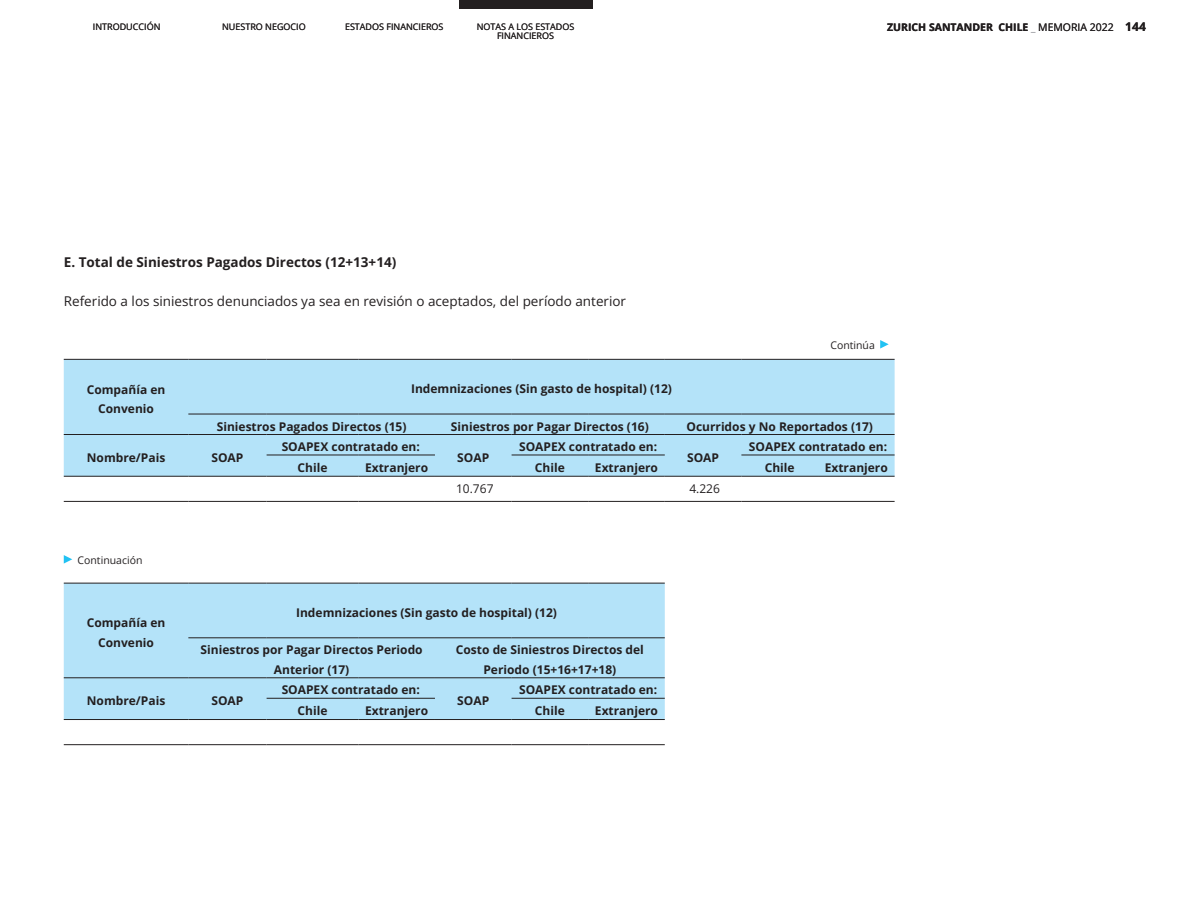
<style>
.page{position:relative;width:1188px;height:918px;background:#fff}
.page>*{position:absolute;margin:0;border:0;box-sizing:border-box;transform-origin:0 0}
.t1{font:13.5px "Open Sans";color:#231f20}
.t2{font:700 13.5px "Open Sans";color:#231f20}
.t3{font:700 12px/19.5px "Open Sans";color:#231f20;text-align:center}
.t4{font:12px "Open Sans";color:#231f20}
.t5{font:700 10.5px "Open Sans";color:#231f20}
.t6{font:10.5px "Open Sans";color:#231f20}
.t7{font:9px "Open Sans";color:#231f20}
.s1{color:#a8a9ad}
.s2{font-weight:400}
</style>
<div class="page">
<div style="left:459px;top:0;width:133px;height:9px;background:#231f20"></div>
<div style="left:64px;top:360px;width:831px;height:116px;background:#b4e3f9"></div>
<hr style="left:64px;top:359px;width:124px;height:1px;background:#231f20">
<hr style="left:188px;top:359px;width:79px;height:1px;background:#231f20">
<hr style="left:267px;top:359px;width:91px;height:1px;background:#231f20">
<hr style="left:358px;top:359px;width:77px;height:1px;background:#231f20">
<hr style="left:435px;top:359px;width:77px;height:1px;background:#231f20">
<hr style="left:512px;top:359px;width:76px;height:1px;background:#231f20">
<hr style="left:588px;top:359px;width:77px;height:1px;background:#231f20">
<hr style="left:665px;top:359px;width:76px;height:1px;background:#231f20">
<hr style="left:741px;top:359px;width:77px;height:1px;background:#231f20">
<hr style="left:818px;top:359px;width:77px;height:1px;background:#231f20">
<hr style="left:188px;top:414px;width:79px;height:1px;background:#231f20">
<hr style="left:267px;top:414px;width:91px;height:1px;background:#231f20">
<hr style="left:358px;top:414px;width:77px;height:1px;background:#231f20">
<hr style="left:435px;top:414px;width:77px;height:1px;background:#231f20">
<hr style="left:512px;top:414px;width:76px;height:1px;background:#231f20">
<hr style="left:588px;top:414px;width:77px;height:1px;background:#231f20">
<hr style="left:665px;top:414px;width:76px;height:1px;background:#231f20">
<hr style="left:741px;top:414px;width:77px;height:1px;background:#231f20">
<hr style="left:818px;top:414px;width:77px;height:1px;background:#231f20">
<hr style="left:64px;top:434px;width:124px;height:1px;background:#231f20">
<hr style="left:188px;top:434px;width:79px;height:1px;background:#231f20">
<hr style="left:267px;top:434px;width:91px;height:1px;background:#231f20">
<hr style="left:358px;top:434px;width:77px;height:1px;background:#231f20">
<hr style="left:435px;top:434px;width:77px;height:1px;background:#231f20">
<hr style="left:512px;top:434px;width:76px;height:1px;background:#231f20">
<hr style="left:588px;top:434px;width:77px;height:1px;background:#231f20">
<hr style="left:665px;top:434px;width:76px;height:1px;background:#231f20">
<hr style="left:741px;top:434px;width:77px;height:1px;background:#231f20">
<hr style="left:818px;top:434px;width:77px;height:1px;background:#231f20">
<hr style="left:267px;top:455px;width:91px;height:1px;background:#231f20">
<hr style="left:358px;top:455px;width:77px;height:1px;background:#231f20">
<hr style="left:512px;top:455px;width:76px;height:1px;background:#231f20">
<hr style="left:588px;top:455px;width:77px;height:1px;background:#231f20">
<hr style="left:741px;top:455px;width:77px;height:1px;background:#231f20">
<hr style="left:818px;top:455px;width:77px;height:1px;background:#231f20">
<hr style="left:64px;top:476px;width:124px;height:1px;background:#231f20">
<hr style="left:188px;top:476px;width:79px;height:1px;background:#231f20">
<hr style="left:267px;top:476px;width:91px;height:1px;background:#231f20">
<hr style="left:358px;top:476px;width:77px;height:1px;background:#231f20">
<hr style="left:435px;top:476px;width:77px;height:1px;background:#231f20">
<hr style="left:512px;top:476px;width:76px;height:1px;background:#231f20">
<hr style="left:588px;top:476px;width:77px;height:1px;background:#231f20">
<hr style="left:665px;top:476px;width:76px;height:1px;background:#231f20">
<hr style="left:741px;top:476px;width:77px;height:1px;background:#231f20">
<hr style="left:818px;top:476px;width:77px;height:1px;background:#231f20">
<hr style="left:64px;top:501px;width:124px;height:1px;background:#231f20">
<hr style="left:188px;top:501px;width:79px;height:1px;background:#231f20">
<hr style="left:267px;top:501px;width:91px;height:1px;background:#231f20">
<hr style="left:358px;top:501px;width:77px;height:1px;background:#231f20">
<hr style="left:435px;top:501px;width:77px;height:1px;background:#231f20">
<hr style="left:512px;top:501px;width:76px;height:1px;background:#231f20">
<hr style="left:588px;top:501px;width:77px;height:1px;background:#231f20">
<hr style="left:665px;top:501px;width:76px;height:1px;background:#231f20">
<hr style="left:741px;top:501px;width:77px;height:1px;background:#231f20">
<hr style="left:818px;top:501px;width:77px;height:1px;background:#231f20">
<div style="left:64px;top:584px;width:601px;height:135px;background:#b4e3f9"></div>
<hr style="left:64px;top:583px;width:124px;height:1px;background:#231f20">
<hr style="left:188px;top:583px;width:79px;height:1px;background:#231f20">
<hr style="left:267px;top:583px;width:91px;height:1px;background:#231f20">
<hr style="left:358px;top:583px;width:77px;height:1px;background:#231f20">
<hr style="left:435px;top:583px;width:77px;height:1px;background:#231f20">
<hr style="left:512px;top:583px;width:76px;height:1px;background:#231f20">
<hr style="left:588px;top:583px;width:77px;height:1px;background:#231f20">
<hr style="left:188px;top:637px;width:79px;height:1px;background:#231f20">
<hr style="left:267px;top:637px;width:91px;height:1px;background:#231f20">
<hr style="left:358px;top:637px;width:77px;height:1px;background:#231f20">
<hr style="left:435px;top:637px;width:77px;height:1px;background:#231f20">
<hr style="left:512px;top:637px;width:76px;height:1px;background:#231f20">
<hr style="left:588px;top:637px;width:77px;height:1px;background:#231f20">
<hr style="left:64px;top:677px;width:124px;height:1px;background:#231f20">
<hr style="left:188px;top:677px;width:79px;height:1px;background:#231f20">
<hr style="left:267px;top:677px;width:91px;height:1px;background:#231f20">
<hr style="left:358px;top:677px;width:77px;height:1px;background:#231f20">
<hr style="left:435px;top:677px;width:77px;height:1px;background:#231f20">
<hr style="left:512px;top:677px;width:76px;height:1px;background:#231f20">
<hr style="left:588px;top:677px;width:77px;height:1px;background:#231f20">
<hr style="left:267px;top:698px;width:91px;height:1px;background:#231f20">
<hr style="left:358px;top:698px;width:77px;height:1px;background:#231f20">
<hr style="left:512px;top:698px;width:76px;height:1px;background:#231f20">
<hr style="left:588px;top:698px;width:77px;height:1px;background:#231f20">
<hr style="left:64px;top:719px;width:124px;height:1px;background:#231f20">
<hr style="left:188px;top:719px;width:79px;height:1px;background:#231f20">
<hr style="left:267px;top:719px;width:91px;height:1px;background:#231f20">
<hr style="left:358px;top:719px;width:77px;height:1px;background:#231f20">
<hr style="left:435px;top:719px;width:77px;height:1px;background:#231f20">
<hr style="left:512px;top:719px;width:76px;height:1px;background:#231f20">
<hr style="left:588px;top:719px;width:77px;height:1px;background:#231f20">
<hr style="left:64px;top:744px;width:124px;height:1px;background:#231f20">
<hr style="left:188px;top:744px;width:79px;height:1px;background:#231f20">
<hr style="left:267px;top:744px;width:91px;height:1px;background:#231f20">
<hr style="left:358px;top:744px;width:77px;height:1px;background:#231f20">
<hr style="left:435px;top:744px;width:77px;height:1px;background:#231f20">
<hr style="left:512px;top:744px;width:76px;height:1px;background:#231f20">
<hr style="left:588px;top:744px;width:77px;height:1px;background:#231f20">
<svg style="left:64px;top:555px;width:8px;height:9px"></svg>
<svg style="left:880px;top:340px;width:9px;height:9px"></svg>
<p class="t7" style="left:93px;top:21px;width:69px">INTRODUCCIÓN</p>
<p class="t7" style="left:222px;top:21px;width:85px">NUESTRO NEGOCIO</p>
<p class="t7" style="left:345px;top:21px;width:100px">ESTADOS FINANCIEROS</p>
<p class="t7" style="left:477px;top:21px;width:99px">NOTAS A LOS ESTADOS</p>
<p class="t5" style="left:887px;top:20px;width:228px">ZURICH SANTANDER CHILE <span class="s1">_</span> <span class="s2">MEMORIA 2022</span></p>
<p class="t7" style="left:497px;top:30px;width:59px">FINANCIEROS</p>
<p class="t3" style="left:1125px;top:17px;width:22px">144</p>
<p class="t2" style="left:64px;top:253px;width:334px">E. Total de Siniestros Pagados Directos (12+13+14)</p>
<p class="t1" style="left:64px;top:292px;width:564px">Referido a los siniestros denunciados ya sea en revisión o aceptados, del período anterior</p>
<p class="t3" style="left:87px;top:379px;width:80px">Compañía en</p>
<p class="t3" style="left:98px;top:399px;width:57px">Convenio</p>
<p class="t3" style="left:411px;top:379px;width:262px">Indemnizaciones (Sin gasto de hospital) (12)</p>
<p class="t6" style="left:830px;top:338px;width:46px">Continúa</p>
<p class="t3" style="left:217px;top:416px;width:191px">Siniestros Pagados Directos (15)</p>
<p class="t3" style="left:451px;top:416px;width:199px">Siniestros por Pagar Directos (16)</p>
<p class="t3" style="left:687px;top:416px;width:188px">Ocurridos y No Reportados (17)</p>
<p class="t3" style="left:87px;top:447px;width:80px">Nombre/Pais</p>
<p class="t3" style="left:211px;top:447px;width:33px">SOAP</p>
<p class="t6" style="left:78px;top:553px;width:66px">Continuación</p>
<p class="t3" style="left:282px;top:437px;width:140px">SOAPEX contratado en:</p>
<p class="t3" style="left:519px;top:437px;width:140px">SOAPEX contratado en:</p>
<p class="t3" style="left:749px;top:437px;width:140px">SOAPEX contratado en:</p>
<p class="t3" style="left:457px;top:447px;width:33px">SOAP</p>
<p class="t3" style="left:687px;top:447px;width:33px">SOAP</p>
<p class="t3" style="left:298px;top:458px;width:31px">Chile</p>
<p class="t3" style="left:365px;top:458px;width:65px">Extranjero</p>
<p class="t3" style="left:535px;top:458px;width:31px">Chile</p>
<p class="t3" style="left:595px;top:458px;width:65px">Extranjero</p>
<p class="t3" style="left:765px;top:458px;width:31px">Chile</p>
<p class="t3" style="left:825px;top:458px;width:65px">Extranjero</p>
<p class="t4" style="left:456px;top:480px;width:39px">10.767</p>
<p class="t4" style="left:689px;top:480px;width:32px">4.226</p>
<p class="t3" style="left:87px;top:613px;width:80px">Compañía en</p>
<p class="t3" style="left:98px;top:632px;width:57px">Convenio</p>
<p class="t3" style="left:296px;top:602px;width:262px">Indemnizaciones (Sin gasto de hospital) (12)</p>
<p class="t3" style="left:201px;top:640px;width:224px">Siniestros por Pagar Directos Periodo<br>Anterior (17)</p>
<p class="t3" style="left:456px;top:640px;width:189px">Costo de Siniestros Directos del<br>Periodo (15+16+17+18)</p>
<p class="t3" style="left:87px;top:691px;width:80px">Nombre/Pais</p>
<p class="t3" style="left:211px;top:691px;width:33px">SOAP</p>
<p class="t3" style="left:282px;top:680px;width:140px">SOAPEX contratado en:</p>
<p class="t3" style="left:519px;top:680px;width:140px">SOAPEX contratado en:</p>
<p class="t3" style="left:457px;top:691px;width:33px">SOAP</p>
<p class="t3" style="left:298px;top:701px;width:31px">Chile</p>
<p class="t3" style="left:365px;top:701px;width:65px">Extranjero</p>
<p class="t3" style="left:535px;top:701px;width:31px">Chile</p>
<p class="t3" style="left:595px;top:701px;width:65px">Extranjero</p>
</div>
